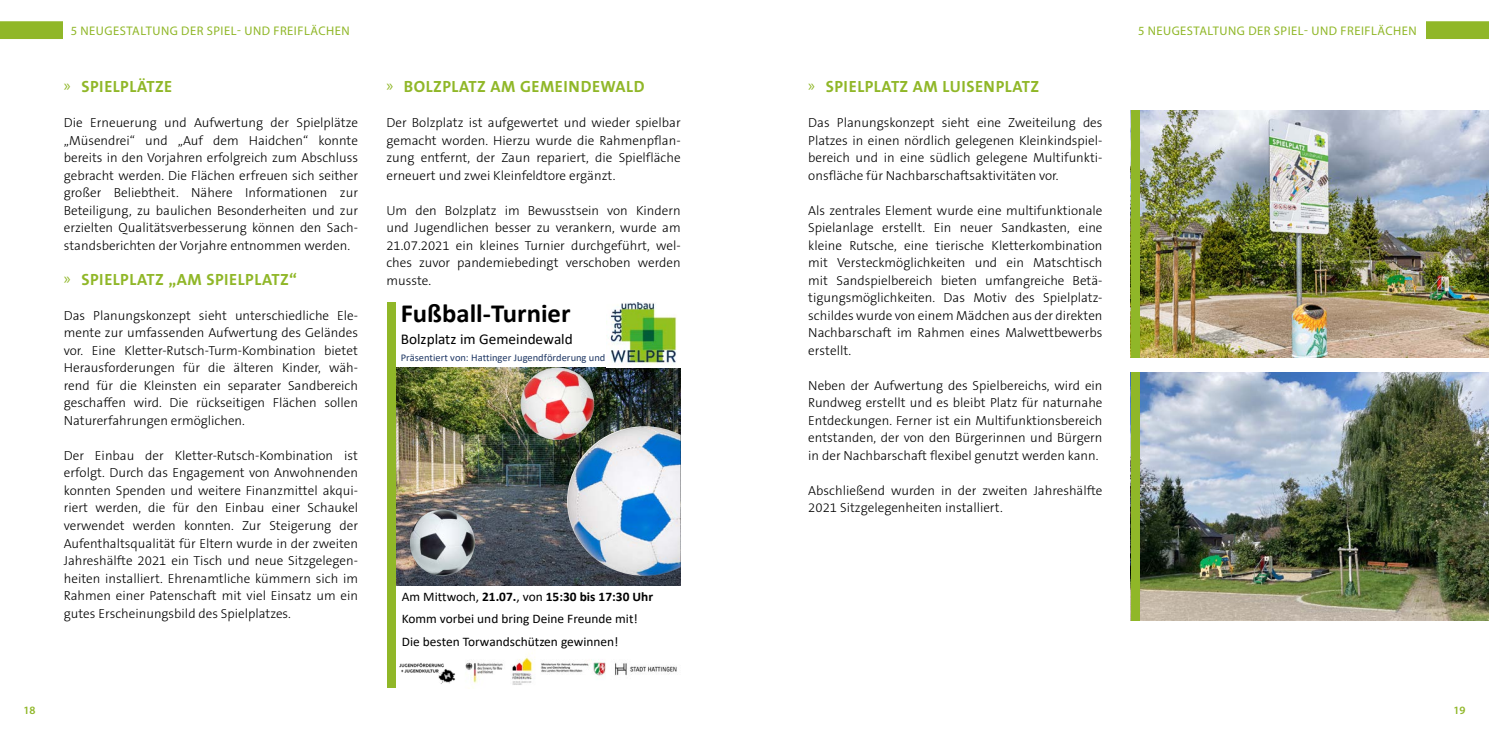
<style>
.page{position:relative;width:1489px;height:745px;background:#fff}
.page>*{position:absolute;margin:0;border:0;box-sizing:border-box;transform-origin:0 0}
.t1{font:700 26.25px "Calibri";color:#000}
.t2{font:700 16.25px "The Sans B7";letter-spacing:.03em;color:#90b728}
.t3{font:15px "Calibri";color:#000}
.t4{font:300 13.12px/17.5px "The Sans B3";color:#000;text-align:justify}
.t5{font:13.12px/21.6px "Calibri";color:#000}
.t6{font:12.5px "Myriad Pro";letter-spacing:.04em;color:#90b728}
.t7{font:600 11.25px "Myriad Pro";color:#90b728}
.t8{font:10.25px "Calibri";color:#203864}
.s1{font-family:"Myriad Pro";font-weight:400}
.s2{font-weight:700}
</style>
<div class="page">
<svg style="left:1426px;top:21px;width:62px;height:18px"></svg>
<svg style="left:0;top:21px;width:63px;height:18px"></svg>
<div style="left:387px;top:302px;width:9px;height:385px;background:#90b728"></div>
<img style="left:396px;top:367px;width:284px;height:218px">
<img style="left:606px;top:302px;width:71px;height:63px">
<img style="left:465px;top:649px;width:212px;height:38px">
<img style="left:410px;top:509px;width:65px;height:66px">
<img style="left:567px;top:426px;width:113px;height:149px">
<img style="left:520px;top:367px;width:74px;height:73px">
<img style="left:399px;top:663px;width:56px;height:21px">
<img style="left:1139px;top:110px;width:349px;height:248px">
<div style="left:1130px;top:110px;width:9px;height:248px;background:#90b728"></div>
<img style="left:1139px;top:372px;width:349px;height:248px">
<div style="left:1130px;top:372px;width:9px;height:248px;background:#90b728"></div>
<p class="t6" style="left:71px;top:23px;width:280px">5 NEUGESTALTUNG DER SPIEL- UND FREIFLÄCHEN</p>
<p class="t2" style="left:64px;top:78px;width:110px"><span class="s1">»</span> SPIELPLÄTZE</p>
<p class="t4" style="left:64px;top:114px;width:296px">Die Erneuerung und Aufwertung der Spielplätze „Müsendrei“ und „Auf dem Haidchen“ konnte bereits in den Vorjahren erfolgreich zum Abschluss gebracht werden. Die Flächen erfreuen sich seither großer Beliebtheit. Nähere Informationen zur Beteiligung, zu baulichen Besonderheiten und zur erzielten Qualitätsverbesserung können den Sach&shy;standsberichten der Vorjahre entnommen werden.</p>
<p class="t2" style="left:64px;top:270px;width:235px"><span class="s1">»</span> SPIELPLATZ „AM SPIELPLATZ“</p>
<p class="t4" style="left:64px;top:307px;width:296px">Das Planungskonzept sieht unterschiedliche Ele&shy;mente zur umfassenden Aufwertung des Geländes vor. Eine Kletter-Rutsch-Turm-Kombination bietet Herausforderungen für die älteren Kinder, wäh&shy;rend für die Kleinsten ein separater Sandbereich geschaffen wird. Die rückseitigen Flächen sollen Naturerfahrungen ermöglichen.</p>
<p class="t4" style="left:64px;top:447px;width:296px">Der Einbau der Kletter-Rutsch-Kombination ist erfolgt. Durch das Engagement von Anwohnenden konnten Spenden und weitere Finanzmittel akqui&shy;riert werden, die für den Einbau einer Schaukel verwendet werden konnten. Zur Steigerung der Aufenthaltsqualität für Eltern wurde in der zweiten Jahreshälfte 2021 ein Tisch und neue Sitzgelegen&shy;heiten installiert. Ehrenamtliche kümmern sich im Rahmen einer Patenschaft mit viel Einsatz um ein gutes Erscheinungsbild des Spielplatzes.</p>
<p class="t2" style="left:386px;top:78px;width:260px"><span class="s1">»</span> BOLZPLATZ AM GEMEINDEWALD</p>
<p class="t4" style="left:386px;top:114px;width:296px">Der Bolzplatz ist aufgewertet und wieder spielbar gemacht worden. Hierzu wurde die Rahmenpflan&shy;zung entfernt, der Zaun repariert, die Spielfläche erneuert und zwei Kleinfeldtore ergänzt.</p>
<p class="t4" style="left:386px;top:202px;width:296px">Um den Bolzplatz im Bewusstsein von Kindern und Jugendlichen besser zu verankern, wurde am 21.07.2021 ein kleines Turnier durchgeführt, wel&shy;ches zuvor pandemiebedingt verschoben werden musste.</p>
<h1 class="t1" style="left:400px;top:297px;width:171px">Fußball-Turnier</h1>
<p class="t3" style="left:400px;top:329px;width:174px">Bolzplatz im Gemeindewald</p>
<p class="t8" style="left:400px;top:351px;width:206px">Präsentiert von: Hattinger Jugendförderung und</p>
<p class="t5" style="left:402px;top:585px;width:253px">Am Mittwoch, <span class="s2">21.07.</span>, von <span class="s2">15:30 bis 17:30 Uhr<br></span>Komm vorbei und bring Deine Freunde mit!</p>
<p class="t5" style="left:402px;top:630px;width:218px">Die besten Torwandschützen gewinnen!</p>
<p class="t2" style="left:808px;top:78px;width:232px"><span class="s1">»</span> SPIELPLATZ AM LUISENPLATZ</p>
<p class="t4" style="left:808px;top:114px;width:296px">Das Planungskonzept sieht eine Zweiteilung des Platzes in einen nördlich gelegenen Kleinkindspiel&shy;bereich und in eine südlich gelegene Multifunkti&shy;onsfläche für Nachbarschaftsaktivitäten vor.</p>
<p class="t4" style="left:808px;top:202px;width:296px">Als zentrales Element wurde eine multifunktionale Spielanlage erstellt. Ein neuer Sandkasten, eine kleine Rutsche, eine tierische Kletterkombination mit Versteckmöglichkeiten und ein Matschtisch mit Sandspielbereich bieten umfangreiche Betä&shy;tigungsmöglichkeiten. Das Motiv des Spielplatz&shy;schildes wurde von einem Mädchen aus der direkten Nachbarschaft im Rahmen eines Malwettbewerbs erstellt.</p>
<p class="t4" style="left:808px;top:377px;width:296px">Neben der Aufwertung des Spielbereichs, wird ein Rundweg erstellt und es bleibt Platz für naturnahe Entdeckungen. Ferner ist ein Multifunktionsbereich entstanden, der von den Bürgerinnen und Bürgern in der Nachbarschaft flexibel genutzt werden kann.</p>
<p class="t4" style="left:808px;top:482px;width:296px">Abschließend wurden in der zweiten Jahreshälfte<br>2021 Sitzgelegenheiten installiert.</p>
<p class="t6" style="left:1137px;top:23px;width:280px">5 NEUGESTALTUNG DER SPIEL- UND FREIFLÄCHEN</p>
<p class="t7" style="left:23px;top:703px;width:14px">18</p>
<p class="t7" style="left:1453px;top:703px;width:14px">19</p>
</div>
